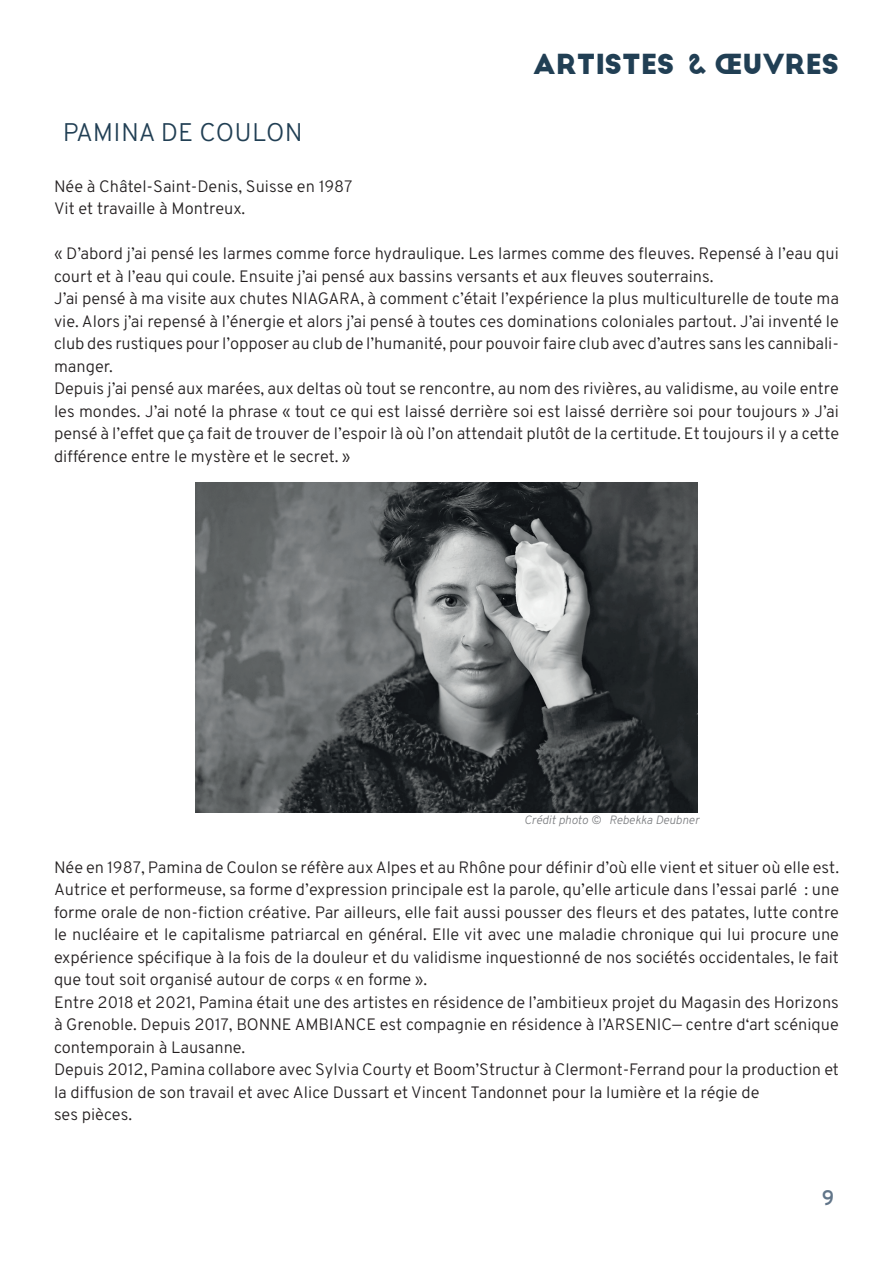
<style>
.page{position:relative;width:893px;height:1263px;background:#fff}
.page>*{position:absolute;margin:0;border:0;box-sizing:border-box;transform-origin:0 0}
.t1{font:700 27px "Big John PRO";color:#213f54}
.t2{font:300 25.5px "Overpass";letter-spacing:.01em;color:#213f54}
.t3{font:600 21px "Overpass";color:#617589}
.t4{font:300 16.5px/22.5px "Overpass";color:#231f20}
.t5{font:italic 300 12px "Overpass";color:#808285}
</style>
<div class="page">
<img style="left:196px;top:482px;width:501px;height:331px">
<h1 class="t1" style="left:533px;top:48px;width:307px">ARTISTES &amp; ŒUVRES</h1>
<h2 class="t2" style="left:63px;top:114px;width:242px">PAMINA DE COULON</h2>
<p class="t4" style="left:54px;top:175px;width:300px">Née à Châtel-Saint-Denis, Suisse en 1987<br>Vit et travaille à Montreux.</p>
<p class="t4" style="left:54px;top:242px;width:786px">« D’abord j’ai pensé les larmes comme force hydraulique. Les larmes comme des fleuves. Repensé à l’eau qui court et à l’eau qui coule. Ensuite j’ai pensé aux bassins versants et aux fleuves souterrains.<br>J’ai pensé à ma visite aux chutes NIAGARA, à comment c’était l’expérience la plus multiculturelle de toute ma vie. Alors j’ai repensé à l’énergie et alors j’ai pensé à toutes ces dominations coloniales partout. J’ai inventé le club des rustiques pour l’opposer au club de l’humanité, pour pouvoir faire club avec d’autres sans les cannibali&shy;manger.<br>Depuis j’ai pensé aux marées, aux deltas où tout se rencontre, au nom des rivières, au validisme, au voile entre les mondes. J’ai noté la phrase « tout ce qui est laissé derrière soi est laissé derrière soi pour toujours » J’ai pensé à l’effet que ça fait de trouver de l’espoir là où l’on attendait plutôt de la certitude. Et toujours il y a cette différence entre le mystère et le secret. »</p>
<p class="t5" style="left:524px;top:811px;width:177px">Crédit photo © Rebekka Deubner</p>
<p class="t4" style="left:54px;top:856px;width:786px">Née en 1987, Pamina de Coulon se réfère aux Alpes et au Rhône pour définir d’où elle vient et situer où elle est.<br>Autrice et performeuse, sa forme d’expression principale est la parole, qu’elle articule dans l’essai parlé : une forme orale de non-fiction créative. Par ailleurs, elle fait aussi pousser des fleurs et des patates, lutte contre le nucléaire et le capitalisme patriarcal en général. Elle vit avec une maladie chronique qui lui procure une expérience spécifique à la fois de la douleur et du validisme inquestionné de nos sociétés occidentales, le fait que tout soit organisé autour de corps « en forme ».<br>Entre 2018 et 2021, Pamina était une des artistes en résidence de l’ambitieux projet du Magasin des Horizons à Grenoble. Depuis 2017, BONNE AMBIANCE est compagnie en résidence à l’ARSENIC— centre d‘art scénique contemporain à Lausanne.<br>Depuis 2012, Pamina collabore avec Sylvia Courty et Boom’Structur à Clermont-Ferrand pour la production et la diffusion de son travail et avec Alice Dussart et Vincent Tandonnet pour la lumière et la régie de<br>ses pièces.</p>
<p class="t3" style="left:822px;top:1182px;width:14px">9</p>
</div>
